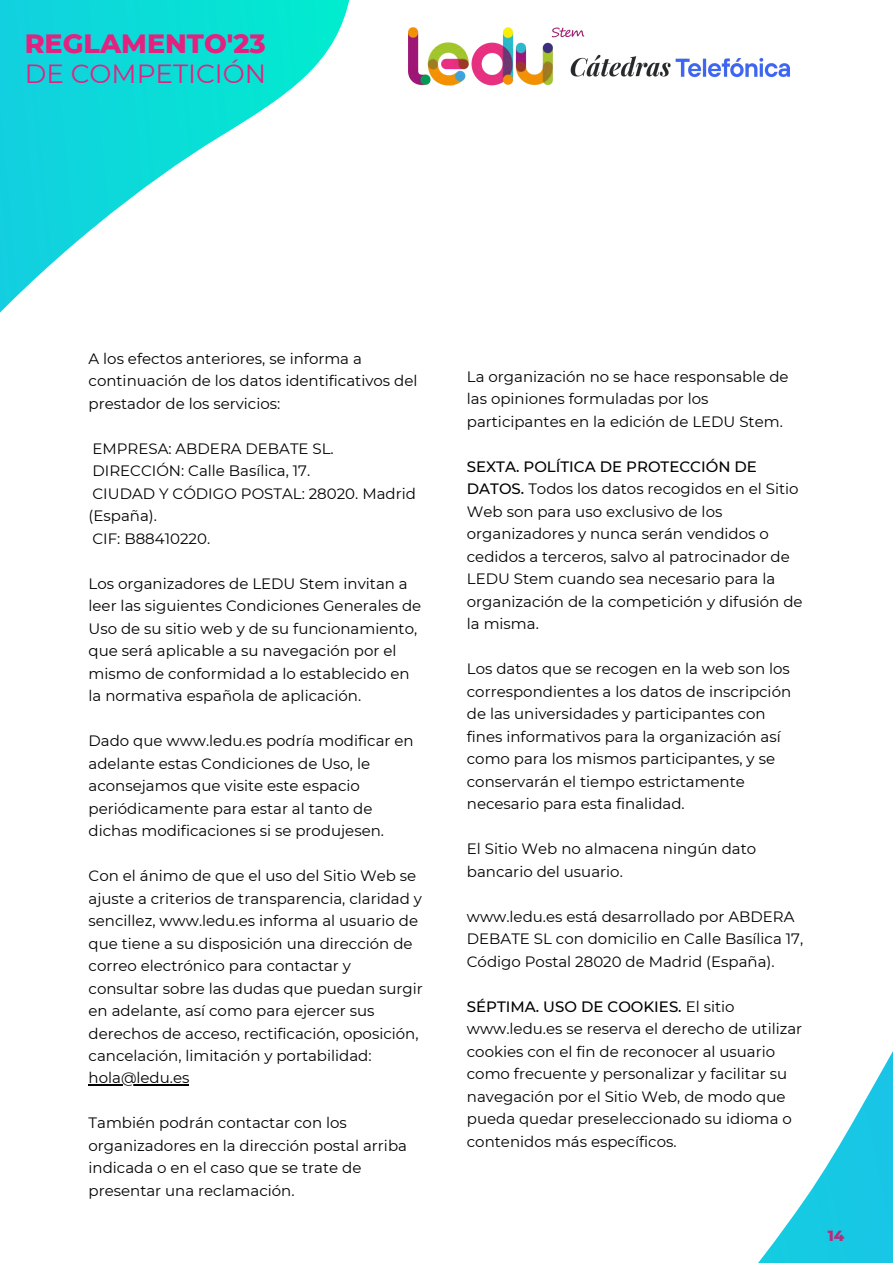
<style>
.page{position:relative;width:893px;height:1264px;background:#fff}
.page>*{position:absolute;margin:0;border:0;box-sizing:border-box;transform-origin:0 0}
.t1{font:800 27px "Montserrat";color:#e32280}
.t2{font:26.25px "Montserrat";color:#e32280}
.t3{font:15px/22.5px "Montserrat";color:#000}
.t4{font:800 15px "Montserrat";color:#bb2b7b}
.s1{font-weight:500}
</style>
<div class="page">
<hr style="left:89px;top:1084px;width:100px;height:1px;background:#000">
<svg style="left:185px;top:1053px;width:707px;height:209px"></svg>
<svg style="left:0;top:0;width:350px;height:313px"></svg>
<img style="left:408px;top:27px;width:382px;height:59px">
<h1 class="t1" style="left:25px;top:27px;width:243px">REGLAMENTO'23</h1>
<h2 class="t2" style="left:25px;top:57px;width:243px">DE COMPETICIÓN</h2>
<p class="t3" style="left:89px;top:347px;width:330px">A los efectos anteriores, se informa a continuación de los datos identificativos del prestador de los servicios:</p>
<p class="t3" style="left:89px;top:437px;width:329px">EMPRESA: ABDERA DEBATE SL.<br>DIRECCIÓN: Calle Basílica, 17.<br>CIUDAD Y CÓDIGO POSTAL: 28020. Madrid (España).<br>CIF: B88410220.</p>
<p class="t3" style="left:89px;top:572px;width:334px">Los organizadores de LEDU Stem invitan a leer las siguientes Condiciones Generales de Uso de su sitio web y de su funcionamiento, que será aplicable a su navegación por el mismo de conformidad a lo establecido en la normativa española de aplicación.</p>
<p class="t3" style="left:89px;top:729px;width:326px">Dado que www.ledu.es podría modificar en adelante estas Condiciones de Uso, le aconsejamos que visite este espacio periódicamente para estar al tanto de dichas modificaciones si se produjesen.</p>
<p class="t3" style="left:89px;top:864px;width:336px">Con el ánimo de que el uso del Sitio Web se ajuste a criterios de transparencia, claridad y sencillez, www.ledu.es informa al usuario de que tiene a su disposición una dirección de correo electrónico para contactar y consultar sobre las dudas que puedan surgir en adelante, así como para ejercer sus derechos de acceso, rectificación, oposición, cancelación, limitación y portabilidad: hola@ledu.es</p>
<p class="t3" style="left:89px;top:1111px;width:320px">También podrán contactar con los organizadores en la dirección postal arriba indicada o en el caso que se trate de presentar una reclamación.</p>
<p class="t3" style="left:467px;top:365px;width:323px">La organización no se hace responsable de las opiniones formuladas por los participantes en la edición de LEDU Stem.</p>
<p class="t3" style="left:467px;top:455px;width:337px"><span class="s1">SEXTA. POLÍTICA DE PROTECCIÓN DE DATOS.</span> Todos los datos recogidos en el Sitio Web son para uso exclusivo de los organizadores y nunca serán vendidos o cedidos a terceros, salvo al patrocinador de LEDU Stem cuando sea necesario para la organización de la competición y difusión de la misma.</p>
<p class="t3" style="left:467px;top:657px;width:326px">Los datos que se recogen en la web son los correspondientes a los datos de inscripción de las universidades y participantes con fines informativos para la organización así como para los mismos participantes, y se conservarán el tiempo estrictamente necesario para esta finalidad.</p>
<p class="t3" style="left:467px;top:837px;width:291px">El Sitio Web no almacena ningún dato bancario del usuario.</p>
<p class="t3" style="left:467px;top:905px;width:338px">www.ledu.es está desarrollado por ABDERA<br>DEBATE SL con domicilio en Calle Basílica 17,<br>Código Postal 28020 de Madrid (España).</p>
<p class="t3" style="left:467px;top:995px;width:337px"><span class="s1">SÉPTIMA. USO DE COOKIES.</span> El sitio www.ledu.es se reserva el derecho de utilizar cookies con el fin de reconocer al usuario como frecuente y personalizar y facilitar su navegación por el Sitio Web, de modo que pueda quedar preseleccionado su idioma o contenidos más específicos.</p>
<p class="t4" style="left:827px;top:1225px;width:18px">14</p>
</div>
